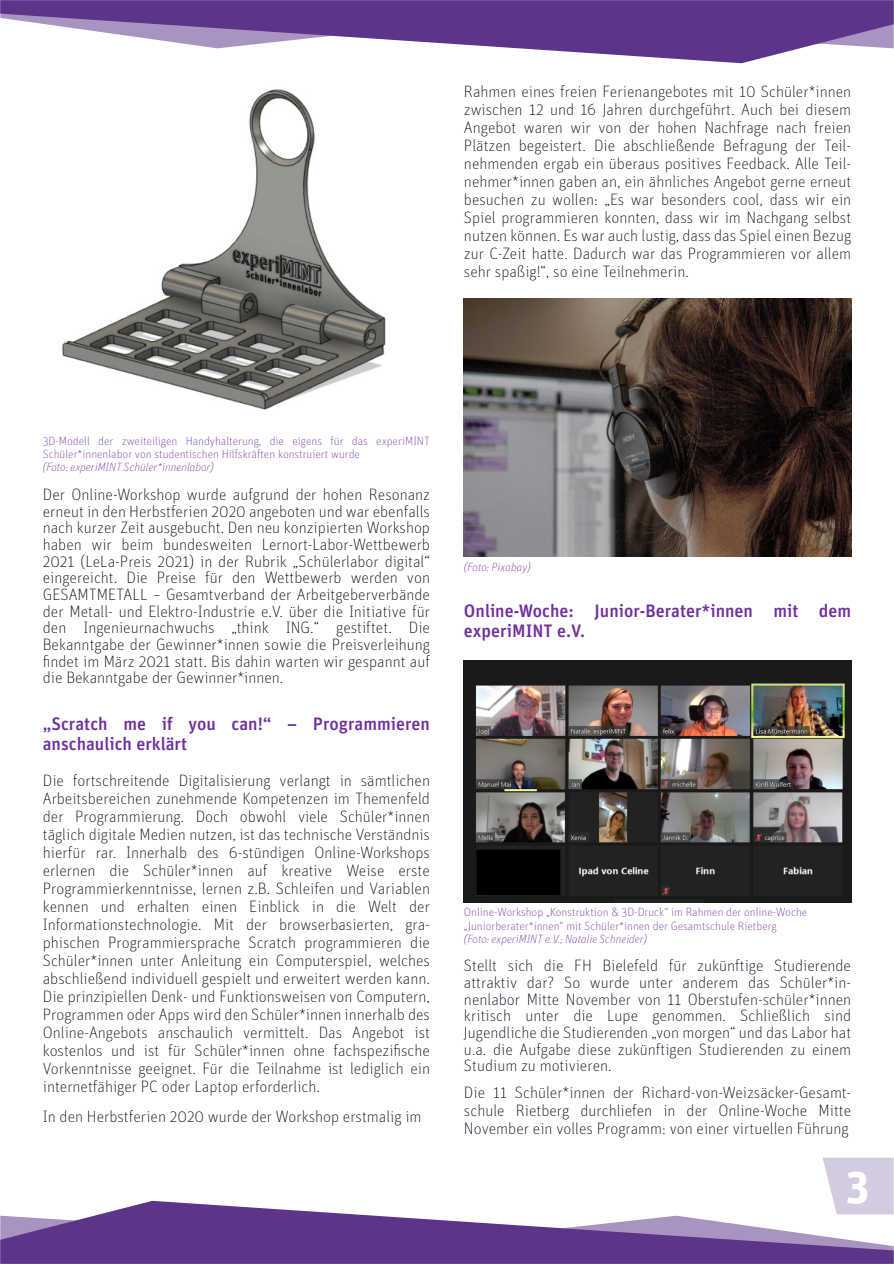
<style>
.page{position:relative;width:894px;height:1264px;background:#fff}
.page>*{position:absolute;margin:0;border:0;box-sizing:border-box;transform-origin:0 0}
.t1{font:700 45px "Unit Pro";color:#fefefe}
.t2{font:500 18px/19.6px "Unit Pro";color:#7030a0}
.t3{font:100 16.5px/18px "Unit Pro";color:#000015;text-align:justify}
.t4{font:100 16.5px/16.6px "Unit Pro";color:#000;text-align:justify}
.t5{font:100 12px/13px "Unit Pro";color:#7030a0}
.t6{font:italic 100 12px "Unit Pro";color:#7030a0}
</style>
<div class="page">
<svg style="left:0;top:0;width:893px;height:63px;fill:#5c348a"></svg>
<svg style="left:0;top:1157px;width:893px;height:106px"></svg>
<img style="left:62px;top:89px;width:324px;height:321px">
<img style="left:464px;top:660px;width:387px;height:242px">
<img style="left:464px;top:299px;width:387px;height:257px">
<p class="t3" style="left:464px;top:83px;width:389px">Rahmen eines freien Ferienangebotes mit 10 Schüler*innen zwischen 12 und 16 Jahren durchgeführt. Auch bei diesem Angebot waren wir von der hohen Nachfrage nach freien Plätzen begeistert. Die abschließende Befragung der Teil&shy;nehmenden ergab ein überaus positives Feedback. Alle Teil&shy;nehmer*innen gaben an, ein ähnliches Angebot gerne erneut besuchen zu wollen: „Es war besonders cool, dass wir ein Spiel programmieren konnten, dass wir im Nachgang selbst nutzen können. Es war auch lustig, dass das Spiel einen Bezug zur C-Zeit hatte. Dadurch war das Programmieren vor allem sehr spaßig!“, so eine Teilnehmerin.</p>
<p class="t5" style="left:43px;top:435px;width:388px">3D-Modell der zweiteiligen Handyhalterung, die eigens für das experiMINT<br>Schüler*innenlabor von studentischen Hilfskräften konstruiert wurde</p>
<p class="t6" style="left:43px;top:462px;width:172px">(Foto: experiMINT Schüler*innenlabor)</p>
<p class="t4" style="left:43px;top:487px;width:389px">Der Online-Workshop wurde aufgrund der hohen Resonanz erneut in den Herbstferien 2020 angeboten und war ebenfalls nach kurzer Zeit ausgebucht. Den neu konzipierten Workshop haben wir beim bundesweiten Lernort-Labor-Wettbewerb 2021 (LeLa-Preis 2021) in der Rubrik „Schülerlabor digital“ eingereicht. Die Preise für den Wettbewerb werden von GESAMTMETALL – Gesamtverband der Arbeitgeberverbände der Metall- und Elektro-Industrie e.V. über die Initiative für den Ingenieurnachwuchs „think ING.“ gestiftet. Die Bekanntgabe der Gewinner*innen sowie die Preisverleihung findet im März 2021 statt. Bis dahin warten wir gespannt auf die Bekanntgabe der Gewinner*innen.</p>
<p class="t2" style="left:43px;top:715px;width:388px">„Scratch me if you can!“ – Programmieren anschaulich erklärt</p>
<p class="t3" style="left:43px;top:771px;width:389px">Die fortschreitende Digitalisierung verlangt in sämtlichen Arbeitsbereichen zunehmende Kompetenzen im Themenfeld der Programmierung. Doch obwohl viele Schüler*innen täglich digitale Medien nutzen, ist das technische Verständnis hierfür rar. Innerhalb des 6-stündigen Online-Workshops erlernen die Schüler*innen auf kreative Weise erste Programmierkenntnisse, lernen z.B. Schleifen und Variablen kennen und erhalten einen Einblick in die Welt der Informationstechnologie. Mit der browserbasierten, gra&shy;phischen Programmiersprache Scratch programmieren die Schüler*innen unter Anleitung ein Computerspiel, welches abschließend individuell gespielt und erweitert werden kann.<br>Die prinzipiellen Denk- und Funktionsweisen von Computern, Programmen oder Apps wird den Schüler*innen innerhalb des Online-Angebots anschaulich vermittelt. Das Angebot ist kostenlos und ist für Schüler*innen ohne fachspezifische Vorkenntnisse geeignet. Für die Teilnahme ist lediglich ein internetfähiger PC oder Laptop erforderlich.</p>
<p class="t3" style="left:43px;top:1107px;width:380px">In den Herbstferien 2020 wurde der Workshop erstmalig im</p>
<p class="t6" style="left:464px;top:561px;width:68px">(Foto: Pixabay)</p>
<p class="t2" style="left:464px;top:602px;width:388px">Online-Woche: Junior-Berater*innen mit dem experiMINT e.V.</p>
<p class="t5" style="left:464px;top:906px;width:345px">Online-Workshop „Konstruktion &amp; 3D-Druck“ im Rahmen der online-Woche „Juniorberater*innen“ mit Schüler*innen der Gesamtschule Rietberg</p>
<p class="t6" style="left:464px;top:933px;width:185px">(Foto: experiMINT e.V.; Natalie Schneider)</p>
<p class="t3" style="left:464px;top:958px;width:389px;line-height:16.6px">Stellt sich die FH Bielefeld für zukünftige Studierende attraktiv dar? So wurde unter anderem das Schüler*in&shy;nenlabor Mitte November von 11 Oberstufen-schüler*innen kritisch unter die Lupe genommen. Schließlich sind Jugendliche die Studierenden „von morgen“ und das Labor hat u.a. die Aufgabe diese zukünftigen Studierenden zu einem Studium zu motivieren.</p>
<p class="t3" style="left:464px;top:1084px;width:388px">Die 11 Schüler*innen der Richard-von-Weizsäcker-Gesamt&shy;schule Rietberg durchliefen in der Online-Woche Mitte November ein volles Programm: von einer virtuellen Führung</p>
<h1 class="t1" style="left:846px;top:1164px;width:25px">3</h1>
</div>
